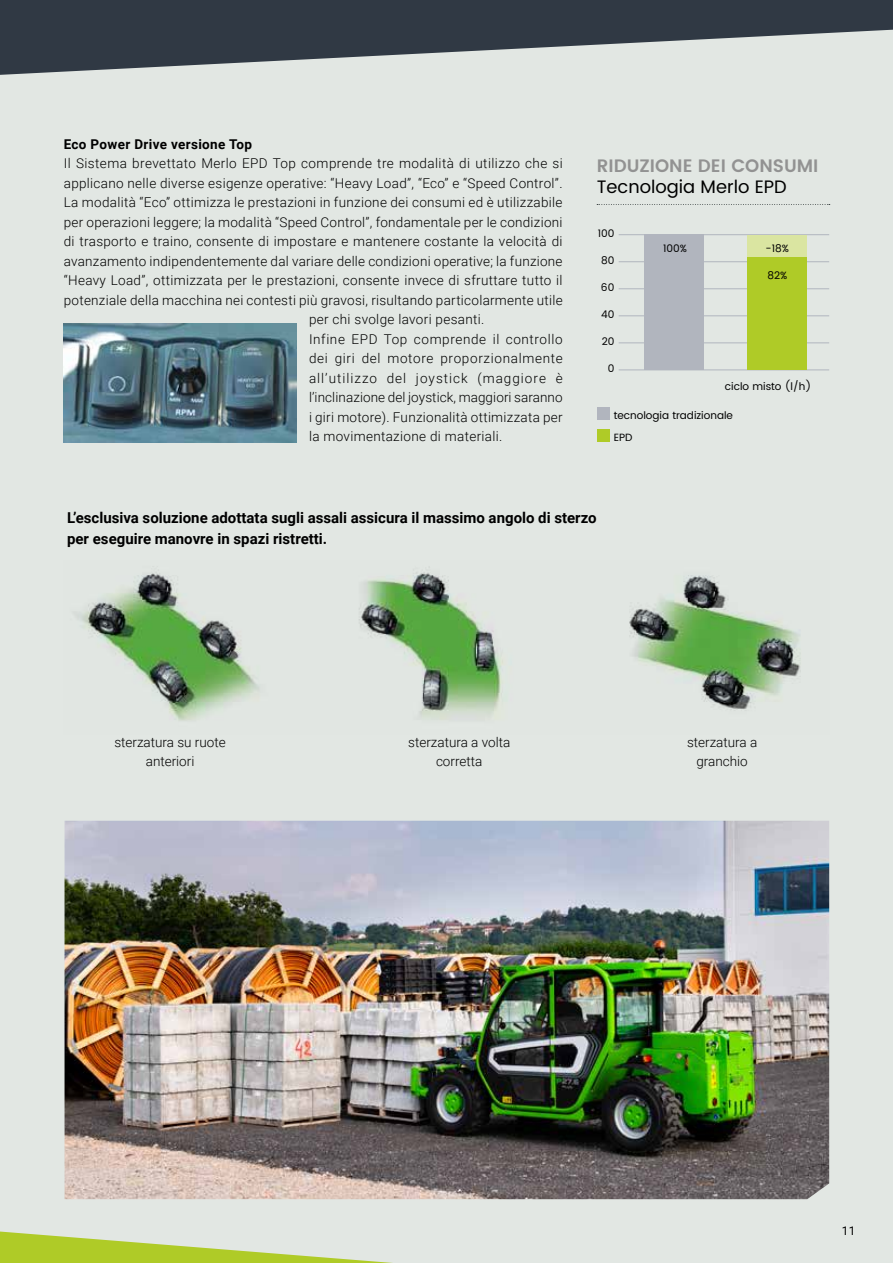
<style>
.page{position:relative;width:893px;height:1263px;background:#e2e7e3}
.page>*{position:absolute;margin:0;border:0;box-sizing:border-box;transform-origin:0 0}
.t1{font:600 18px "Poppins";color:#929292}
.t2{font:18px "Poppins";color:#000}
.t3{font:700 15px/21px "Roboto";color:#000}
.t4{font:300 13.5px "Roboto";letter-spacing:.025em;color:#000}
.t5{font:300 13.5px/19.5px "Roboto";color:#000;text-align:center}
.t6{font:300 13.5px "Roboto";letter-spacing:.005em;color:#000}
.t7{font:300 13.5px "Roboto";letter-spacing:.05em;color:#000}
.t8{font:300 13.5px "Roboto";letter-spacing:.075em;color:#000}
.t9{font:300 13.5px "Roboto";letter-spacing:.045em;color:#000}
.t10{font:700 13.5px "Roboto";letter-spacing:.025em;color:#000}
.t11{font:12px "Roboto";color:#000}
.t12{font:10.5px/21.5px "Poppins";color:#000}
</style>
<div class="page">
<svg style="left:0;top:0;width:893px;height:75px;fill:#303944"></svg>
<svg style="left:0;top:1231px;width:393px;height:32px"></svg>
<img style="left:65px;top:821px;width:764px;height:378px">
<hr style="left:619px;top:370px;width:210px;height:1px;background:#b1b5be">
<hr style="left:619px;top:343px;width:210px;height:1px;background:#b1b5be">
<hr style="left:619px;top:316px;width:210px;height:1px;background:#b1b5be">
<hr style="left:619px;top:288px;width:210px;height:1px;background:#b1b5be">
<hr style="left:619px;top:261px;width:210px;height:1px;background:#b1b5be">
<hr style="left:619px;top:234px;width:210px;height:1px;background:#b1b5be">
<div style="left:644px;top:235px;width:60px;height:135px;background:#b1b5be"></div>
<div style="left:747px;top:235px;width:60px;height:25px;background:#dae5a1"></div>
<div style="left:747px;top:258px;width:60px;height:112px;background:#afcb27"></div>
<svg style="left:597px;top:204px;width:233px;height:1px"></svg>
<img style="left:64px;top:323px;width:232px;height:120px">
<img style="left:76px;top:567px;width:725px;height:154px">
<div style="left:597px;top:407px;width:12px;height:13px;background:#b1b5be"></div>
<div style="left:597px;top:429px;width:12px;height:12px;background:#afcb27"></div>
<p class="t10" style="left:64px;top:135px;width:190px">Eco Power Drive versione Top</p>
<p class="t4" style="left:64px;top:154px;width:500px">Il Sistema brevettato Merlo EPD Top comprende tre modalità di utilizzo che si</p>
<p class="t4" style="left:64px;top:174px;width:500px">applicano nelle diverse esigenze operative: “Heavy Load”, “Eco” e “Speed Control”.</p>
<p class="t4" style="left:64px;top:193px;width:500px">La modalità “Eco” ottimizza le prestazioni in funzione dei consumi ed è utilizzabile</p>
<p class="t4" style="left:64px;top:213px;width:500px">per operazioni leggere; la modalità “Speed Control”, fondamentale per le condizioni</p>
<p class="t4" style="left:64px;top:232px;width:500px">di trasporto e traino, consente di impostare e mantenere costante la velocità di</p>
<p class="t4" style="left:64px;top:252px;width:500px">avanzamento indipendentemente dal variare delle condizioni operative; la funzione</p>
<p class="t4" style="left:64px;top:271px;width:500px">“Heavy Load”, ottimizzata per le prestazioni, consente invece di sfruttare tutto il</p>
<p class="t4" style="left:64px;top:291px;width:501px">potenziale della macchina nei contesti più gravosi, risultando particolarmente utile</p>
<p class="t4" style="left:309px;top:310px;width:177px">per chi svolge lavori pesanti.</p>
<p class="t9" style="left:309px;top:330px;width:255px">Infine EPD Top comprende il controllo</p>
<p class="t7" style="left:309px;top:349px;width:255px">dei giri del motore proporzionalmente</p>
<p class="t8" style="left:309px;top:369px;width:255px">all’utilizzo del joystick (maggiore è</p>
<p class="t6" style="left:309px;top:388px;width:255px">l’inclinazione del joystick, maggiori saranno</p>
<p class="t4" style="left:309px;top:407px;width:255px">i giri motore). Funzionalità ottimizzata per</p>
<p class="t4" style="left:309px;top:427px;width:195px">la movimentazione di materiali.</p>
<h1 class="t1" style="left:597px;top:152px;width:223px">RIDUZIONE DEI CONSUMI</h1>
<h1 class="t2" style="left:597px;top:174px;width:192px">Tecnologia Merlo EPD</h1>
<p class="t12" style="left:598px;top:223px;width:18px">100</p>
<p class="t12" style="left:601px;top:250px;width:15px">80</p>
<p class="t12" style="left:601px;top:277px;width:15px">60</p>
<p class="t12" style="left:601px;top:304px;width:15px">40</p>
<p class="t12" style="left:602px;top:331px;width:14px">20</p>
<p class="t12" style="left:608px;top:358px;width:8px">0</p>
<p class="t12" style="left:663px;top:238px;width:25px">100%</p>
<p class="t12" style="left:766px;top:238px;width:25px">-18%</p>
<p class="t12" style="left:767px;top:265px;width:21px">82%</p>
<p class="t12" style="left:725px;top:376px;width:88px">ciclo misto (l/h)</p>
<p class="t12" style="left:614px;top:405px;width:121px">tecnologia tradizionale<br>EPD</p>
<p class="t3" style="left:67px;top:506px;width:531px">L’esclusiva soluzione adottata sugli assali assicura il massimo angolo di sterzo per eseguire manovre in spazi ristretti.</p>
<p class="t5" style="left:114px;top:732px;width:113px">sterzatura su ruote anteriori</p>
<p class="t5" style="left:408px;top:732px;width:104px">sterzatura a volta corretta</p>
<p class="t5" style="left:687px;top:732px;width:72px">sterzatura a granchio</p>
<p class="t11" style="left:842px;top:1222px;width:15px">11</p>
</div>
